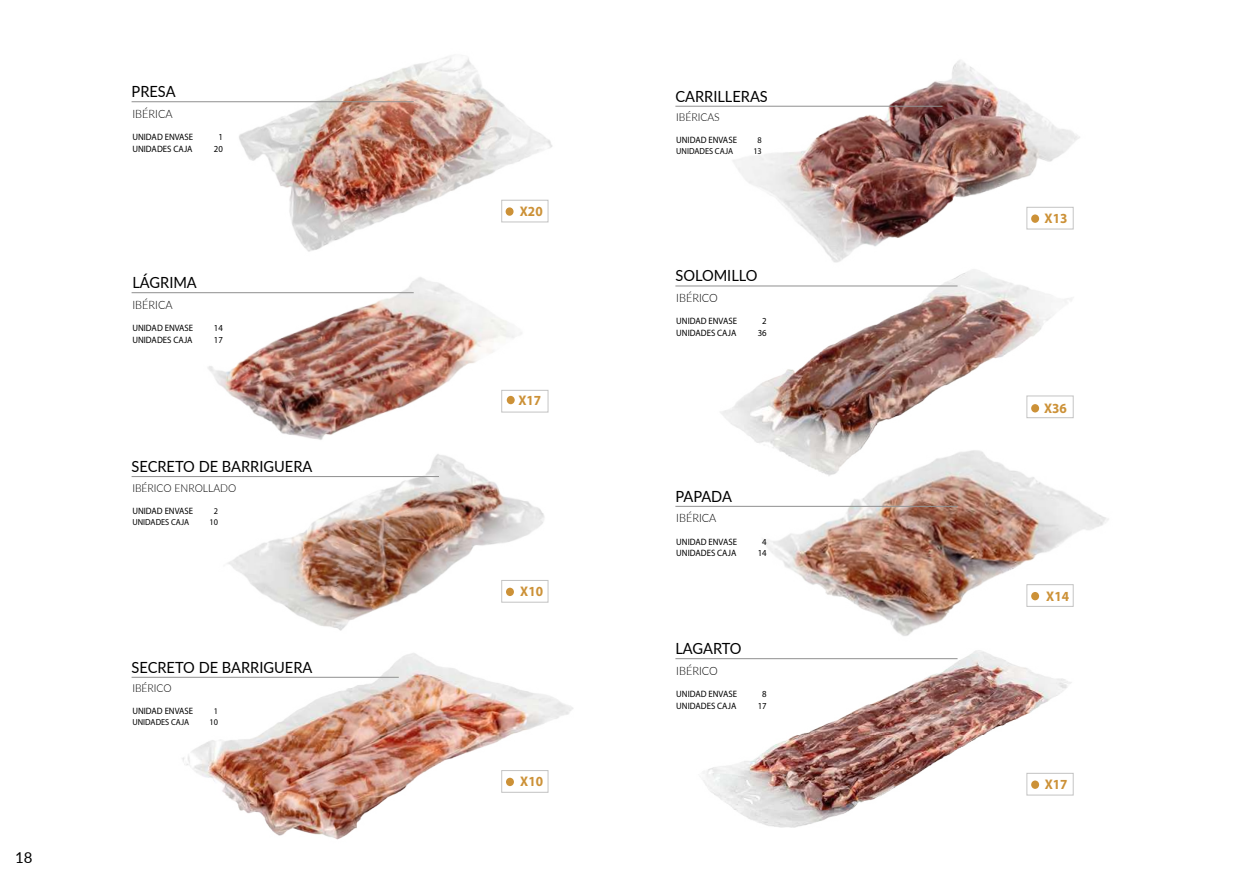
<style>
.page{position:relative;width:1246px;height:893px;background:#fff}
.page>*{position:absolute;margin:0;border:0;box-sizing:border-box;transform-origin:0 0}
.t1{font:15.45px "Lato";color:#000;scale:.95 1}
.t2{font:15px "Lato";color:#000}
.t3{font:700 13.95px "Myriad Pro";color:#cc9137;scale:.95 1}
.t4{font:300 11.55px "Lato";color:#000;scale:.95 1}
.t5{font:300 10.95px "Lato";color:#000;scale:.95 1}
.t6{font:9.3px "Myriad Pro";color:#000;scale:.95 1}
.t7{font:8.7px "Myriad Pro";color:#000;scale:.95 1}
</style>
<div class="page">
<img style="left:131px;top:665px;width:442px;height:175px">
<img style="left:227px;top:532px;width:322px;height:133px">
<hr style="left:132px;top:476px;width:307px;height:1px;background:#929292">
<hr style="left:132px;top:677px;width:267px;height:1px;background:#929292">
<img style="left:687px;top:60px;width:393px;height:135px">
<hr style="left:675px;top:106px;width:267px;height:1px;background:#929292">
<img style="left:678px;top:195px;width:396px;height:116px">
<hr style="left:675px;top:286px;width:282px;height:1px;background:#929292">
<img style="left:172px;top:56px;width:380px;height:101px">
<hr style="left:132px;top:101px;width:282px;height:1px;background:#929292">
<img style="left:678px;top:659px;width:396px;height:169px">
<hr style="left:675px;top:658px;width:282px;height:1px;background:#929292">
<div style="left:1031px;top:780px;width:8px;height:9px;background:#cc9137;border-radius:50%"></div>
<div style="left:1026px;top:773px;width:47px;height:22px;border:1px solid #c4c4c4"></div>
<img style="left:133px;top:157px;width:416px;height:375px">
<hr style="left:132px;top:292px;width:282px;height:1px;background:#929292">
<div style="left:507px;top:396px;width:8px;height:8px;background:#cc9137;border-radius:50%"></div>
<div style="left:501px;top:390px;width:47px;height:22px;border:1px solid #c4c4c4"></div>
<div style="left:506px;top:588px;width:8px;height:8px;background:#cc9137;border-radius:50%"></div>
<div style="left:501px;top:580px;width:47px;height:22px;border:1px solid #c4c4c4"></div>
<div style="left:506px;top:778px;width:8px;height:8px;background:#cc9137;border-radius:50%"></div>
<div style="left:501px;top:770px;width:47px;height:23px;border:1px solid #c4c4c4"></div>
<img style="left:680px;top:311px;width:429px;height:391px">
<hr style="left:675px;top:506px;width:282px;height:1px;background:#929292">
<div style="left:1031px;top:214px;width:8px;height:9px;background:#cc9137;border-radius:50%"></div>
<div style="left:1026px;top:207px;width:47px;height:22px;border:1px solid #c4c4c4"></div>
<h2 class="t2" style="left:15px;top:846px;width:19px">18</h2>
<h1 class="t1" style="left:132px;top:81px;width:48px">PRESA</h1>
<p class="t4" style="left:132px;top:106px;width:44px">IBÉRICA</p>
<p class="t6" style="left:132px;top:131px;width:66px">UNIDAD ENVASE</p>
<p class="t6" style="left:218px;top:131px;width:6px">1</p>
<p class="t6" style="left:132px;top:143px;width:65px">UNIDADES CAJA</p>
<p class="t6" style="left:214px;top:143px;width:11px">20</p>
<h1 class="t1" style="left:132px;top:271px;width:69px">LÁGRIMA</h1>
<p class="t4" style="left:132px;top:296px;width:44px">IBÉRICA</p>
<p class="t6" style="left:132px;top:322px;width:66px">UNIDAD ENVASE</p>
<p class="t6" style="left:214px;top:322px;width:11px">14</p>
<p class="t6" style="left:132px;top:334px;width:65px">UNIDADES CAJA</p>
<p class="t6" style="left:214px;top:334px;width:11px">17</p>
<h1 class="t1" style="left:132px;top:456px;width:192px">SECRETO DE BARRIGUERA</h1>
<p class="t5" style="left:132px;top:480px;width:111px">IBÉRICO ENROLLADO</p>
<p class="t6" style="left:132px;top:505px;width:66px">UNIDAD ENVASE</p>
<p class="t7" style="left:214px;top:505px;width:6px">2</p>
<p class="t7" style="left:132px;top:516px;width:62px">UNIDADES CAJA</p>
<p class="t7" style="left:210px;top:516px;width:10px">10</p>
<h1 class="t1" style="left:132px;top:656px;width:192px">SECRETO DE BARRIGUERA</h1>
<p class="t5" style="left:132px;top:681px;width:43px">IBÉRICO</p>
<p class="t6" style="left:132px;top:705px;width:66px">UNIDAD ENVASE</p>
<p class="t7" style="left:214px;top:706px;width:6px">1</p>
<p class="t7" style="left:132px;top:717px;width:62px">UNIDADES CAJA</p>
<p class="t7" style="left:210px;top:717px;width:10px">10</p>
<h3 class="t3" style="left:520px;top:202px;width:26px">X20</h3>
<h3 class="t3" style="left:518px;top:391px;width:26px">X17</h3>
<h3 class="t3" style="left:520px;top:582px;width:26px">X10</h3>
<h3 class="t3" style="left:520px;top:773px;width:26px">X10</h3>
<h1 class="t1" style="left:675px;top:85px;width:99px">CARRILLERAS</h1>
<p class="t5" style="left:676px;top:110px;width:47px">IBÉRICAS</p>
<p class="t6" style="left:676px;top:134px;width:66px">UNIDAD ENVASE</p>
<p class="t7" style="left:758px;top:135px;width:6px">8</p>
<p class="t7" style="left:676px;top:146px;width:62px">UNIDADES CAJA</p>
<p class="t7" style="left:753px;top:146px;width:10px">13</p>
<h1 class="t1" style="left:675px;top:265px;width:88px">SOLOMILLO</h1>
<p class="t4" style="left:676px;top:290px;width:45px">IBÉRICO</p>
<p class="t6" style="left:676px;top:316px;width:66px">UNIDAD ENVASE</p>
<p class="t6" style="left:762px;top:316px;width:6px">2</p>
<p class="t6" style="left:676px;top:327px;width:65px">UNIDADES CAJA</p>
<p class="t6" style="left:758px;top:327px;width:11px">36</p>
<h1 class="t1" style="left:675px;top:485px;width:61px">PAPADA</h1>
<p class="t4" style="left:676px;top:510px;width:44px">IBÉRICA</p>
<p class="t6" style="left:676px;top:536px;width:66px">UNIDAD ENVASE</p>
<p class="t6" style="left:762px;top:536px;width:6px">4</p>
<p class="t6" style="left:676px;top:547px;width:65px">UNIDADES CAJA</p>
<p class="t6" style="left:758px;top:547px;width:11px">14</p>
<h1 class="t1" style="left:675px;top:637px;width:71px">LAGARTO</h1>
<p class="t4" style="left:676px;top:662px;width:45px">IBÉRICO</p>
<p class="t6" style="left:676px;top:688px;width:66px">UNIDAD ENVASE</p>
<p class="t6" style="left:762px;top:688px;width:6px">8</p>
<p class="t6" style="left:676px;top:700px;width:65px">UNIDADES CAJA</p>
<p class="t6" style="left:758px;top:700px;width:11px">17</p>
<h3 class="t3" style="left:1044px;top:209px;width:26px">X13</h3>
<h3 class="t3" style="left:1044px;top:399px;width:26px">X36</h3>
<h3 class="t3" style="left:1046px;top:587px;width:26px">X14</h3>
<h3 class="t3" style="left:1045px;top:775px;width:26px">X17</h3>
</div>
